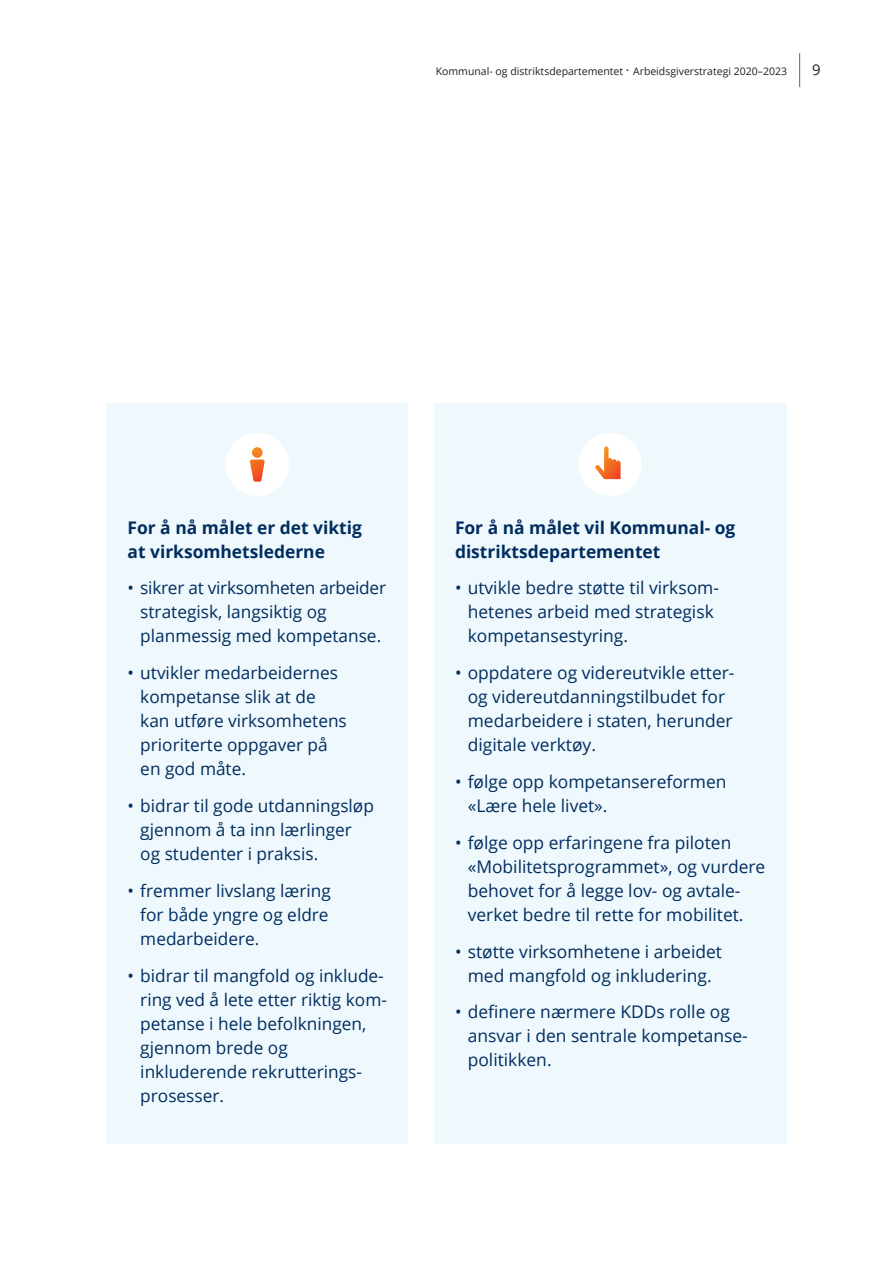
<style>
.page{position:relative;width:893px;height:1263px;background:#fff}
.page>*{position:absolute;margin:0;border:0;box-sizing:border-box;transform-origin:0 0}
.Brødtekst{font:17.4px/24px "Open Sans";color:#002d5e}
.Delundertittel{font:700 17.4px/24px "Open Sans";color:#002d5e}
.Brødtekst-2{font:17.25px/24px "Open Sans";color:#002d5e}
.t1{font:14.85px "Open Sans";color:#231f20}
.t2{font:10.5px "Open Sans";color:#231f20}
.s1{font-size:13.5px}
</style>
<div class="page">
<div style="left:106px;top:403px;width:302px;height:741px;background:#eef8fd"></div>
<div style="left:226px;top:433px;width:63px;height:63px;background:#fff;border-radius:50%"></div>
<svg style="left:250px;top:447px;width:15px;height:35px"></svg>
<div style="left:434px;top:403px;width:353px;height:741px;background:#eef8fd"></div>
<div style="left:578px;top:433px;width:64px;height:63px;background:#fff;border-radius:50%"></div>
<svg style="left:595px;top:446px;width:26px;height:33px"></svg>
<hr style="left:799px;top:53px;width:1px;height:34px;background:#636366">
<p class="t2" style="left:436px;top:64px;width:353px">Kommunal- og distriktsdepartementet <span class="s1">·</span> Arbeidsgiverstrategi 2020–2023</p>
<p class="t1" style="left:812px;top:59px;width:10px">9</p>
<p class="Delundertittel" style="left:128px;top:515px;width:236px">For å nå målet er det viktig at virksomhetslederne</p>
<p class="Brødtekst-2" style="left:140px;top:576px;width:247px;text-indent:-13px">• sikrer at virksomheten arbeider strategisk, langsiktig og planmessig med kompetanse.</p>
<p class="Brødtekst-2" style="left:140px;top:660px;width:208px;text-indent:-13px">• utvikler medarbeidernes kompetanse slik at de kan utføre virksomhetens prioriterte oppgaver på en god måte.</p>
<p class="Brødtekst-2" style="left:140px;top:793px;width:235px;text-indent:-13px">• bidrar til gode utdanningsløp gjennom å ta inn lærlinger og studenter i praksis.</p>
<p class="Brødtekst-2" style="left:140px;top:878px;width:192px;text-indent:-13px">• fremmer livslang læring for både yngre og eldre medarbeidere.</p>
<p class="Brødtekst-2" style="left:140px;top:963px;width:248px;text-indent:-13px">• bidrar til mangfold og inklude&shy;ring ved å lete etter riktig kom&shy;petanse i hele befolkningen, gjennom brede og inkluderende rekrutterings&shy;prosesser.</p>
<p class="Delundertittel" style="left:455px;top:515px;width:282px">For å nå målet vil Kommunal- og distriktsdepartementet</p>
<p class="Brødtekst" style="left:468px;top:576px;width:251px;text-indent:-13px">• utvikle bedre støtte til virksom&shy;hetenes arbeid med strategisk kompetansestyring.</p>
<p class="Brødtekst" style="left:468px;top:660px;width:268px;text-indent:-13px">• oppdatere og videreutvikle etter&shy;og videreutdanningstilbudet for medarbeidere i staten, herunder digitale verktøy.</p>
<p class="Brødtekst" style="left:468px;top:769px;width:260px;text-indent:-13px">• følge opp kompetansereformen «Lære hele livet».</p>
<p class="Brødtekst" style="left:468px;top:830px;width:299px;text-indent:-13px">• følge opp erfaringene fra piloten «Mobilitetsprogrammet», og vurdere behovet for å legge lov- og avtale&shy;verket bedre til rette for mobilitet.</p>
<p class="Brødtekst" style="left:455px;top:939px;width:269px;text-align:center">• støtte virksomhetene i arbeidet med mangfold og inkludering.</p>
<p class="Brødtekst" style="left:468px;top:999px;width:281px;text-indent:-13px">• definere nærmere KDDs rolle og ansvar i den sentrale kompetanse&shy;politikken.</p>
</div>
